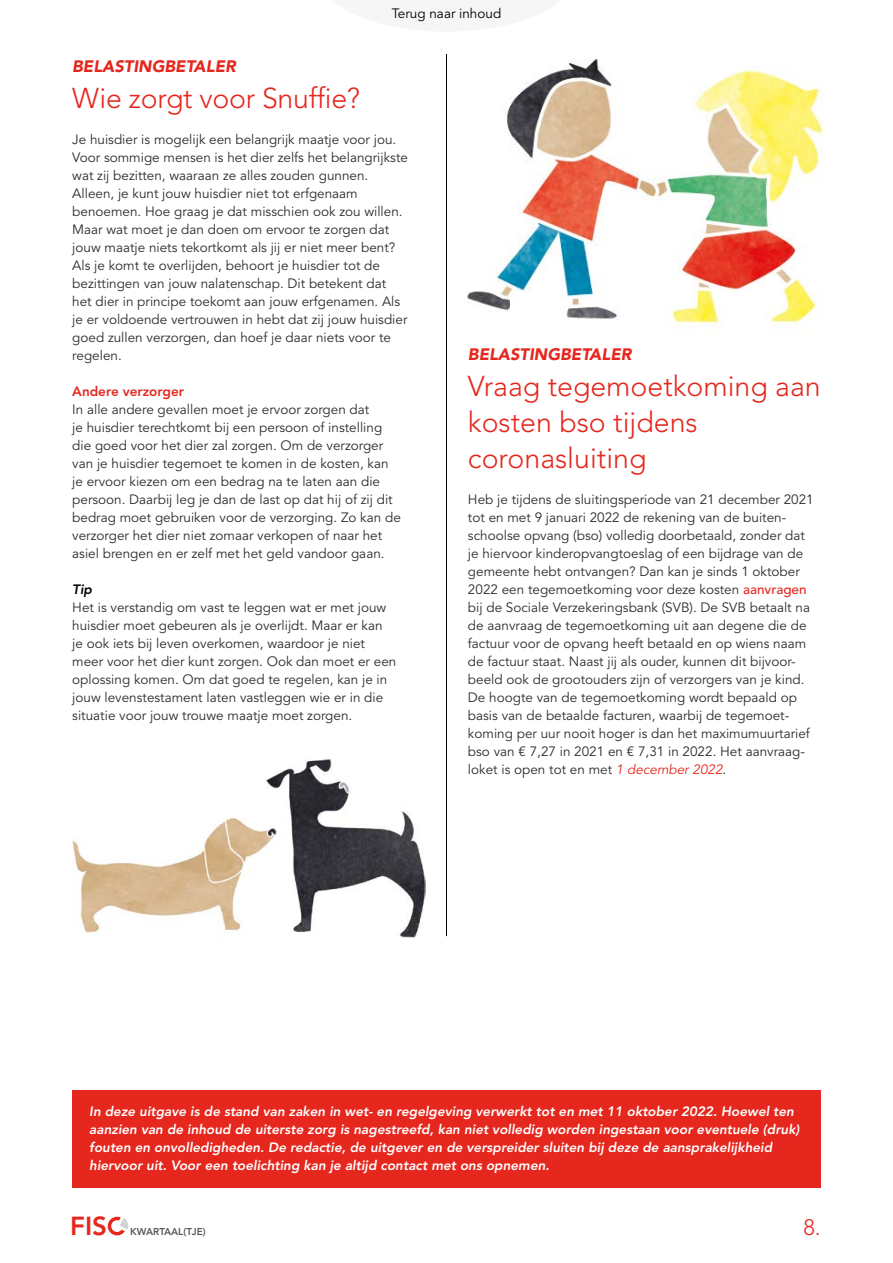
<style>
.page{position:relative;width:893px;height:1263px;background:#fff}
.page>*{position:absolute;margin:0;border:0;box-sizing:border-box;transform-origin:0 0}
.Kop{font:300 28.5px/36px "Avenir LT";color:#e5271e}
.t1{font:800 25.95px "Avenir LT";color:#e5271e}
.t2{font:300 22.2px "Avenir LT";color:#e5271e}
.Subkop{font:italic 900 16.5px "Avenir LT";color:#e5271e}
.Platte_tekst{font:13.5px/18px "Avenir LT";color:#2c2c2c}
.Let_op___Tip{font:italic 800 13.5px/18px "Avenir LT";color:#fff}
.t3{font:13.5px "Avenir LT";color:#000}
.Tussenkop{font:800 13.5px "Avenir LT";color:#e5271e}
.Let_op___Tip-2{font:italic 800 13.5px "Avenir LT";color:#000}
.t4{font:800 9.9px "Avenir LT";color:#575756}
.s1{font-weight:500;color:#e5271e}
.s2{font-style:italic;color:#e5271e}
</style>
<div class="page">
<div style="left:108px;top:1217px;width:18px;height:18px;border:3px solid #e5271e;border-radius:50%"></div>
<svg style="left:114px;top:1216px;width:14px;height:19px"></svg>
<div style="left:72px;top:1091px;width:749px;height:97px;background:#e5271e"></div>
<img style="left:466px;top:59px;width:357px;height:276px">
<img style="left:266px;top:759px;width:159px;height:178px">
<img style="left:72px;top:796px;width:209px;height:141px">
<hr style="left:446px;top:54px;width:1px;height:882px;background:#000">
<p class="Subkop" style="left:72px;top:56px;width:165px">BELASTINGBETALER</p>
<p class="Kop" style="left:72px;top:80px;width:289px">Wie zorgt voor Snuffie?</p>
<p class="t3" style="left:392px;top:5px;width:111px">Terug naar inhoud</p>
<p class="Platte_tekst" style="left:72px;top:131px;width:337px">Je huisdier is mogelijk een belangrijk maatje voor jou.<br>Voor sommige mensen is het dier zelfs het belangrijkste wat zij bezitten, waaraan ze alles zouden gunnen.<br>Alleen, je kunt jouw huisdier niet tot erfgenaam benoemen. Hoe graag je dat misschien ook zou willen.<br>Maar wat moet je dan doen om ervoor te zorgen dat jouw maatje niets tekortkomt als jij er niet meer bent?<br>Als je komt te overlijden, behoort je huisdier tot de bezittingen van jouw nalatenschap. Dit betekent dat het dier in principe toekomt aan jouw erfgenamen. Als je er voldoende vertrouwen in hebt dat zij jouw huisdier goed zullen verzorgen, dan hoef je daar niets voor te regelen.</p>
<p class="Tussenkop" style="left:72px;top:383px;width:113px">Andere verzorger</p>
<p class="Platte_tekst" style="left:72px;top:401px;width:330px">In alle andere gevallen moet je ervoor zorgen dat<br>je huisdier terechtkomt bij een persoon of instelling die goed voor het dier zal zorgen. Om de verzorger van je huisdier tegemoet te komen in de kosten, kan je ervoor kiezen om een bedrag na te laten aan die persoon. Daarbij leg je dan de last op dat hij of zij dit bedrag moet gebruiken voor de verzorging. Zo kan de verzorger het dier niet zomaar verkopen of naar het asiel brengen en er zelf met het geld vandoor gaan.</p>
<p class="Let_op___Tip-2" style="left:72px;top:581px;width:21px">Tip</p>
<p class="Platte_tekst" style="left:72px;top:599px;width:326px">Het is verstandig om vast te leggen wat er met jouw huisdier moet gebeuren als je overlijdt. Maar er kan je ook iets bij leven overkomen, waardoor je niet meer voor het dier kunt zorgen. Ook dan moet er een oplossing komen. Om dat goed te regelen, kan je in jouw levenstestament laten vastleggen wie er in die situatie voor jouw trouwe maatje moet zorgen.</p>
<p class="Subkop" style="left:468px;top:344px;width:165px">BELASTINGBETALER</p>
<p class="Kop" style="left:468px;top:368px;width:354px">Vraag tegemoetkoming aan kosten bso tijdens coronasluiting</p>
<p class="Platte_tekst" style="left:468px;top:491px;width:347px">Heb je tijdens de sluitingsperiode van 21 december 2021 tot en met 9 januari 2022 de rekening van de buiten&shy;schoolse opvang (bso) volledig doorbetaald, zonder dat je hiervoor kinderopvangtoeslag of een bijdrage van de gemeente hebt ontvangen? Dan kan je sinds 1 oktober 2022 een tegemoetkoming voor deze kosten <span class="s1">aanvragen </span>bij de Sociale Verzekeringsbank (SVB). De SVB betaalt na de aanvraag de tegemoetkoming uit aan degene die de factuur voor de opvang heeft betaald en op wiens naam de factuur staat. Naast jij als ouder, kunnen dit bijvoor&shy;beeld ook de grootouders zijn of verzorgers van je kind.<br>De hoogte van de tegemoetkoming wordt bepaald op basis van de betaalde facturen, waarbij de tegemoet&shy;koming per uur nooit hoger is dan het maximumuurtarief bso van € 7,27 in 2021 en € 7,31 in 2022. Het aanvraag&shy;loket is open tot en met <span class="s2">1 december 2022</span>.</p>
<p class="Let_op___Tip" style="left:89px;top:1102px;width:712px">In deze uitgave is de stand van zaken in wet- en regelgeving verwerkt tot en met 11 oktober 2022. Hoewel ten aanzien van de inhoud de uiterste zorg is nagestreefd, kan niet volledig worden ingestaan voor eventuele (druk) fouten en onvolledigheden. De redactie, de uitgever en de verspreider sluiten bij deze de aansprakelijkheid hiervoor uit. Voor een toelichting kan je altijd contact met ons opnemen.</p>
<h2 class="t1" style="left:70px;top:1210px;width:38px">FIS</h2>
<p class="t4" style="left:130px;top:1226px;width:77px">KWARTAAL(TJE)</p>
<h3 class="t2" style="left:803px;top:1214px;width:19px">8.</h3>
</div>
